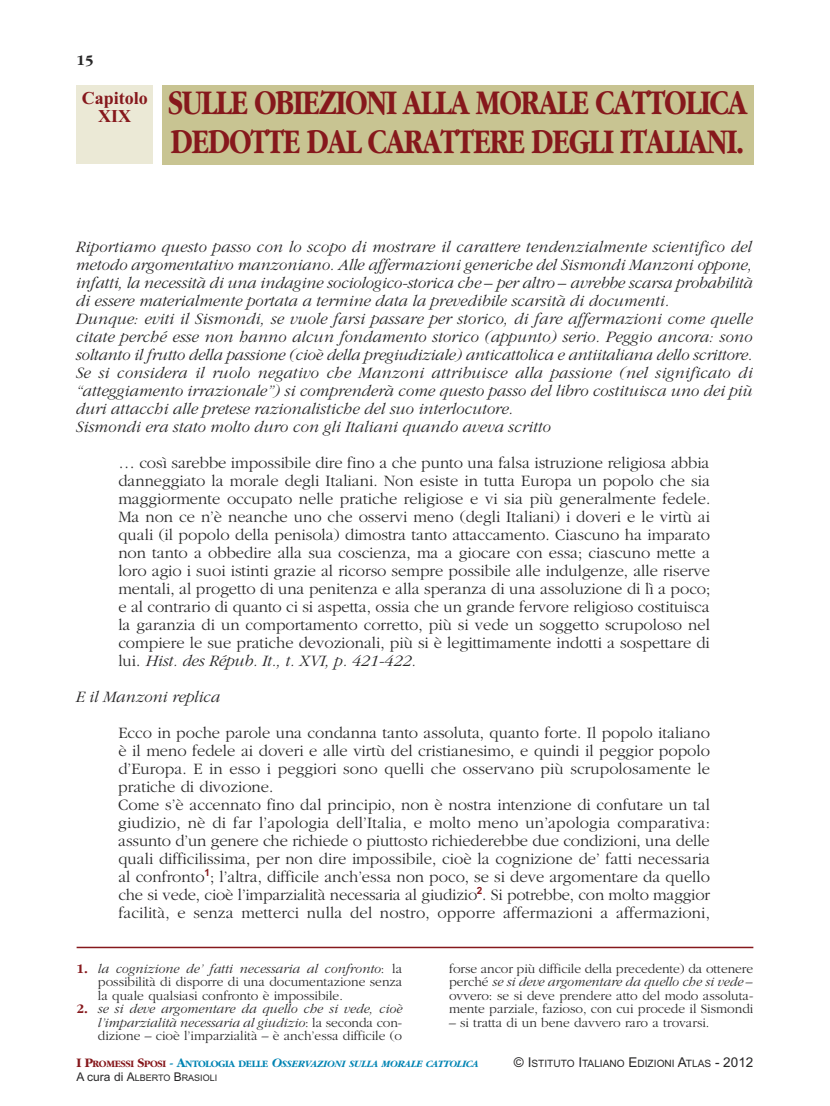
<style>
.page{position:relative;width:830px;height:1106px;background:#fff}
.page>*{position:absolute;margin:0;border:0;box-sizing:border-box;transform-origin:0 0}
.t1{font:700 36px/39px "Garamond";letter-spacing:-.03em;color:#86181c;scale:.8 1}
.t2{font:700 18px/18px "Times New Roman";color:#86181c;text-align:center}
.t3{font:300 16.5px/18px "Garamond";color:#272627;text-align:justify}
.t4{font:italic 300 16.5px/18px "Garamond";color:#272627}
.t5{font:700 15px "Garamond";color:#272627}
.t6{font:300 13.5px/13.5px "Garamond";color:#272627;text-align:justify}
.t7{font:italic 300 13.5px/13.5px "Garamond";letter-spacing:-.005em;color:#272627;text-align:justify}
.t8{font:italic 700 10.2px "Garamond";letter-spacing:-.03em;color:#0084b3}
.t9{font:10.2px "Arial";color:#272627}
.t10{font:9px "Arial";color:#272627}
.s1{font-style:italic}
.s2{font-weight:700;color:#86181c}
.s3{font-weight:700;font-style:normal;color:#86181c}
.s4{font-style:normal}
.s5{font-style:normal;font-size:13.5px;color:#86181c}
.s6{font-style:normal;color:#86181c}
.s7{font-style:normal;font-size:13.5px}
.s8{font-size:13.5px}
.s9{font-size:12px}
</style>
<div class="page">
<div style="left:162px;top:85px;width:591px;height:79px;background:#c8c492"></div>
<div style="left:77px;top:85px;width:76px;height:78px;background:#ebe9d6"></div>
<hr style="left:77px;top:946px;width:676px;height:2px;background:#86181c">
<p class="t5" style="left:77px;top:51px;width:18px">15</p>
<p class="t2" style="left:82px;top:88px;width:68px">Capitolo<br>XIX</p>
<h1 class="t1" style="left:168px;top:82px;width:724px">SULLE OBIEZIONI ALLA MORALE CATTOLICA<br>DEDOTTE DAL CARATTERE DEGLI ITALIANI.</h1>
<p class="t4" style="left:76px;top:237px;width:678px">Riportiamo questo passo con lo scopo di mostrare il carattere tendenzialmente scientifico del metodo argomentativo manzoniano. Alle affermazioni generiche del Sismondi Manzoni oppone, infatti, la necessità di una indagine sociologico-storica che – per altro – avrebbe scarsa probabilità di essere materialmente portata a termine data la prevedibile scarsità di documenti.<br>Dunque: eviti il Sismondi, se vuole farsi passare per storico, di fare affermazioni come quelle citate perché esse non hanno alcun fondamento storico (appunto) serio. Peggio ancora: sono soltanto il frutto della passione (cioè della pregiudiziale) anticattolica e antiitaliana dello scrittore.<br>Se si considera il ruolo negativo che Manzoni attribuisce alla passione (nel significato di “atteggiamento irrazionale”) si comprenderà come questo passo del libro costituisca uno dei più duri attacchi alle pretese razionalistiche del suo interlocutore.<br>Sismondi era stato molto duro con gli Italiani quando aveva scritto</p>
<p class="t3" style="left:118px;top:453px;width:593px">… così sarebbe impossibile dire fino a che punto una falsa istruzione religiosa abbia danneggiato la morale degli Italiani. Non esiste in tutta Europa un popolo che sia maggiormente occupato nelle pratiche religiose e vi sia più generalmente fedele.<br>Ma non ce n’è neanche uno che osservi meno (degli Italiani) i doveri e le virtù ai quali (il popolo della penisola) dimostra tanto attaccamento. Ciascuno ha imparato non tanto a obbedire alla sua coscienza, ma a giocare con essa; ciascuno mette a loro agio i suoi istinti grazie al ricorso sempre possibile alle indulgenze, alle riserve mentali, al progetto di una penitenza e alla speranza di una assoluzione di lì a poco; e al contrario di quanto ci si aspetta, ossia che un grande fervore religioso costituisca la garanzia di un comportamento corretto, più si vede un soggetto scrupoloso nel compiere le sue pratiche devozionali, più si è legittimamente indotti a sospettare di lui. <span class="s1">Hist. des Répub. It., t. XVI, p. 421-422.</span></p>
<p class="t4" style="left:76px;top:687px;width:146px">E il Manzoni replica</p>
<p class="t3" style="left:118px;top:723px;width:593px;text-align:left">Ecco in poche parole una condanna tanto assoluta, quanto forte. Il popolo italiano è il meno fedele ai doveri e alle virtù del cristianesimo, e quindi il peggior popolo d’Europa. E in esso i peggiori sono quelli che osservano più scrupolosamente le pratiche di divozione.<br>Come s’è accennato fino dal principio, non è nostra intenzione di confutare un tal giudizio, nè di far l’apologia dell’Italia, e molto meno un’apologia comparativa: assunto d’un genere che richiede o piuttosto richiederebbe due condizioni, una delle quali difficilissima, per non dire impossibile, cioè la cognizione de’ fatti necessaria al confronto<sup>1</sup>; l’altra, difficile anch’essa non poco, se si deve argomentare da quello che si vede, cioè l’imparzialità necessaria al giudizio<sup>2</sup>. Si potrebbe, con molto maggior facilità, e senza metterci nulla del nostro, opporre affermazioni a affermazioni,</p>
<p class="t6" style="left:98px;top:961px;width:306px;text-indent:-21px"><span class="s2">1.</span> <span class="s1">la cognizione de’ fatti necessaria al confronto</span>: la possibilità di disporre di una documentazione senza la quale qualsiasi confronto è impossibile.</p>
<p class="t7" style="left:98px;top:1001px;width:306px;text-indent:-21px"><span class="s3">2.</span> se si deve argomentare da quello che si vede, cioè l’imparzialità necessaria al giudizio<span class="s4">: la seconda con&shy;dizione – cioè l’imparzialità – è anch’essa difficile (o</span></p>
<p class="t6" style="left:449px;top:961px;width:306px">forse ancor più difficile della precedente) da ottenere perché <span class="s1">se si deve argomentare da quello che si vede – </span>ovvero: se si deve prendere atto del modo assoluta&shy;mente parziale, fazioso, con cui procede il Sismondi</p>
<p class="t6" style="left:449px;top:1015px;width:262px">– si tratta di un bene davvero raro a trovarsi.</p>
<p class="t8" style="left:77px;top:1057px;width:403px"><span class="s5">I P</span><span class="s6">ROMESSI</span> <span class="s5">S</span><span class="s6">POSI</span> <span class="s7">- A</span><span class="s4">NTOLOGIA DELLE</span> <span class="s8">O</span>SSERVAZIONI SULLA MORALE CATTOLICA</p>
<p class="t9" style="left:513px;top:1057px;width:241px"><span class="s8">© I</span>STITUTO <span class="s8">I</span>TALIANO <span class="s8">E</span>DIZIONI <span class="s8">A</span>TLAS <span class="s8">- 2012</span></p>
<p class="t10" style="left:77px;top:1073px;width:142px"><span class="s9">A cura di A</span>LBERTO <span class="s9">B</span>RASIOLI</p>
</div>
